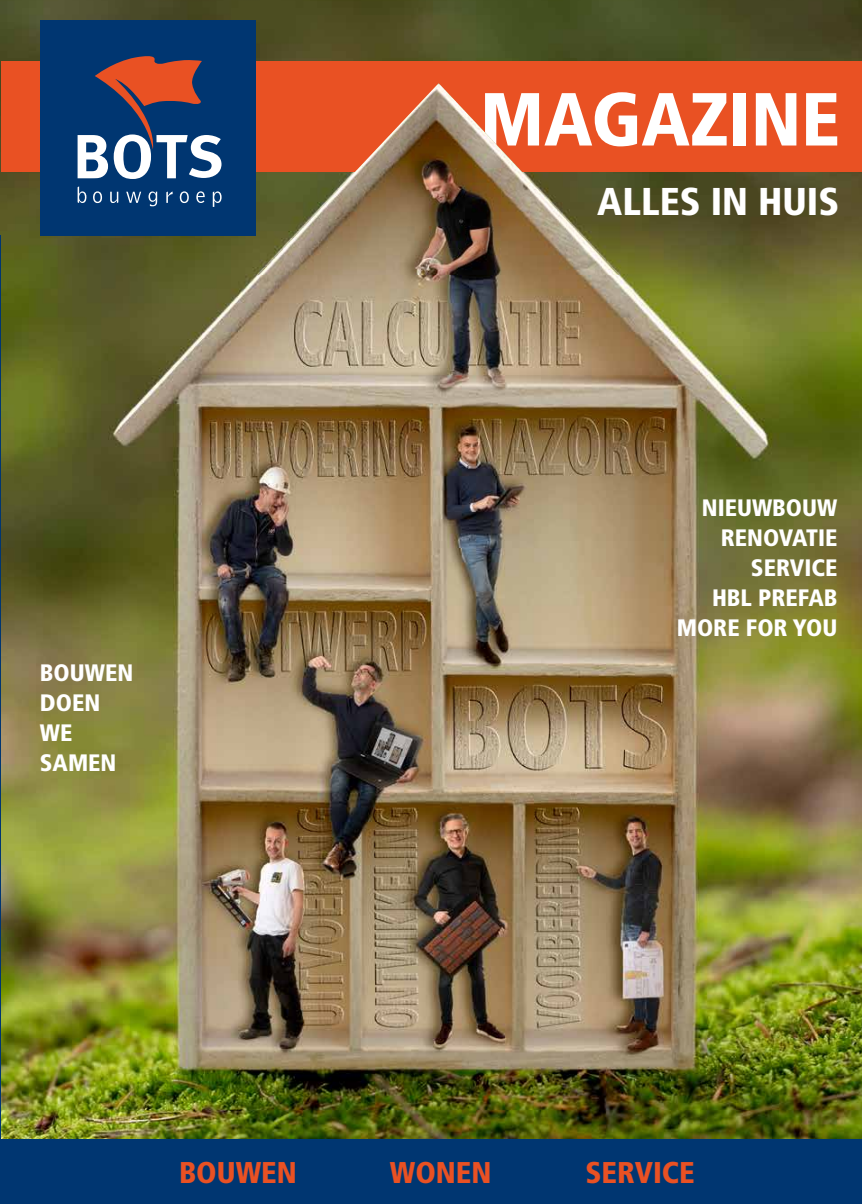
<style>
.page{position:relative;width:862px;height:1204px;background:#fff}
.page>*{position:absolute;margin:0;border:0;box-sizing:border-box;transform-origin:0 0}
.t1{font:900 condensed 75px "Frutiger LT Std";color:#fff}
.t2{font:900 condensed 38.75px "Frutiger LT Std";color:#fff}
.t3{font:900 condensed 30px "Frutiger LT Std";color:#e95123}
.t4{font:900 condensed 23.75px/30px "Frutiger LT Std";color:#fff}
</style>
<div class="page">
<img style="left:1px;top:0;width:861px;height:1139px">
<div style="left:1px;top:61px;width:861px;height:111px;background:#e95123"></div>
<div style="left:1px;top:1139px;width:861px;height:64px;background:#003671"></div>
<img style="left:258px;top:83px;width:361px;height:192px">
<div style="left:40px;top:20px;width:215px;height:215px;background:#003671"></div>
<svg style="left:78px;top:56px;width:143px;height:123px"></svg>
<svg style="left:78px;top:186px;width:8px;height:17px"></svg>
<svg style="left:93px;top:191px;width:9px;height:12px"></svg>
<svg style="left:110px;top:192px;width:8px;height:11px"></svg>
<svg style="left:126px;top:192px;width:15px;height:11px"></svg>
<svg style="left:148px;top:191px;width:9px;height:15px"></svg>
<svg style="left:166px;top:191px;width:7px;height:12px"></svg>
<svg style="left:180px;top:191px;width:9px;height:12px"></svg>
<svg style="left:196px;top:191px;width:9px;height:12px"></svg>
<svg style="left:213px;top:191px;width:9px;height:16px"></svg>
<hr style="left:0;top:236px;width:1px;height:967px;background:#003671">
<p class="t4" style="left:40px;top:657px;width:95px">BOUWEN<br>DOEN<br>WE<br>SAMEN</p>
<h1 class="t1" style="left:480px;top:74px;width:361px">MAGAZINE</h1>
<h2 class="t2" style="left:597px;top:178px;width:243px">ALLES IN HUIS</h2>
<p class="t4" style="left:677px;top:492px;width:162px;text-align:right">NIEUWBOUW<br>RENOVATIE<br>SERVICE<br>HBL PREFAB<br>MORE FOR YOU</p>
<p class="t3" style="left:179px;top:1154px;width:119px">BOUWEN</p>
<p class="t3" style="left:390px;top:1154px;width:103px">WONEN</p>
<p class="t3" style="left:585px;top:1154px;width:111px">SERVICE</p>
</div>
